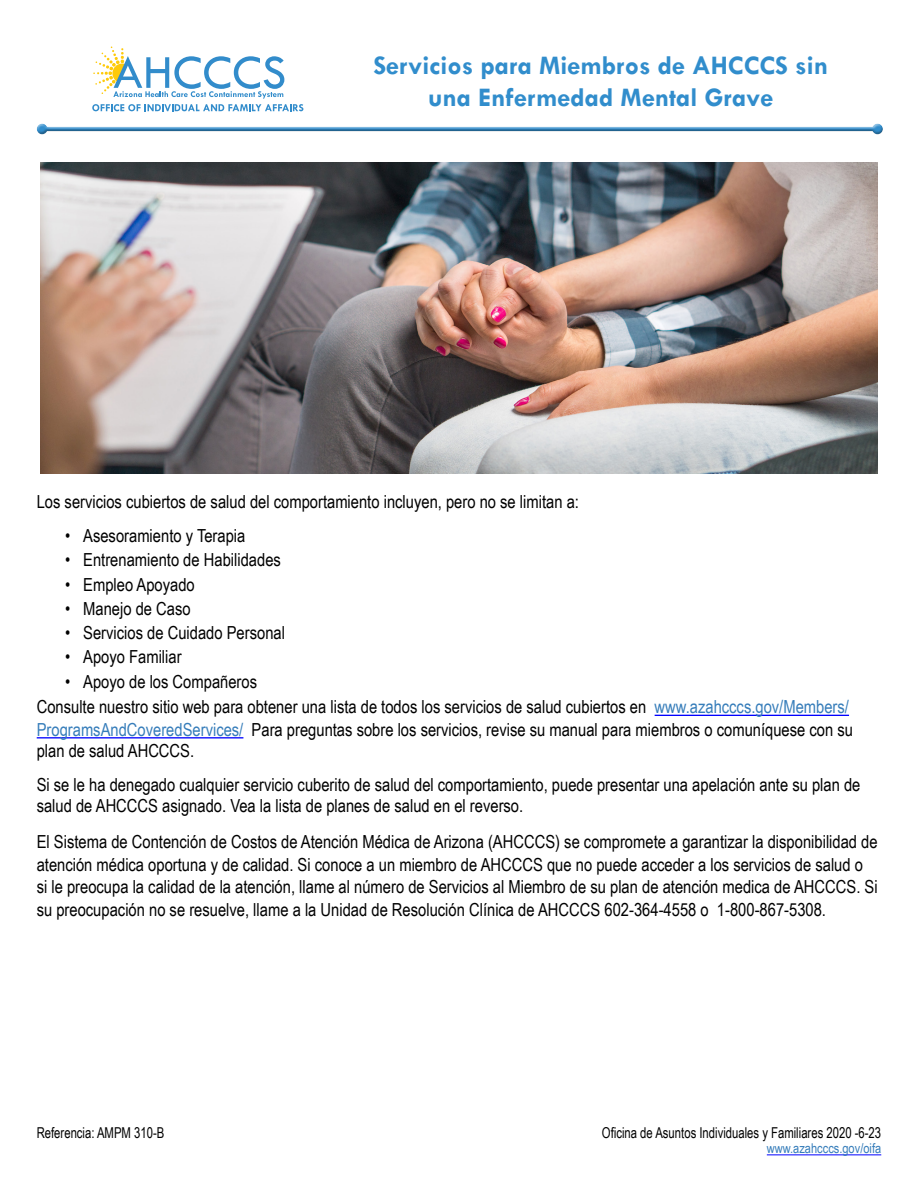
<style>
.page{position:relative;width:918px;height:1188px;background:#fff}
.page>*{position:absolute;margin:0;border:0;box-sizing:border-box;transform-origin:0 0}
.t1{font:700 27px/31.5px "Tw Cen";color:#318dcc;text-align:center}
.t2{font:18px/22.5px "Arial Narrow";color:#000}
.t3{font:15px "Arial Narrow";color:#000;scale:.92 1}
.t4{font:13.5px "Arial Narrow";color:#367dba}
.s1{color:#367dba}
</style>
<div class="page">
<svg style="left:92px;top:46px;width:211px;height:65px"></svg>
<div style="left:36px;top:125px;width:848px;height:12px;background:#231f20;opacity:.34"></div>
<hr style="left:655px;top:715px;width:194px;height:1px;background:#00f">
<hr style="left:37px;top:737px;width:206px;height:1px;background:#00f">
<img style="left:41px;top:163px;width:836px;height:310px">
<hr style="left:767px;top:1154px;width:114px;height:1px;background:#00f">
<p class="t1" style="left:373px;top:49px;width:456px">Servicios para Miembros de AHCCCS sin una Enfermedad Mental Grave</p>
<p class="t2" style="left:37px;top:489px;width:544px">Los servicios cubiertos de salud del comportamiento incluyen, pero no se limitan a:</p>
<p class="t2" style="left:65px;top:524px;width:182px">• Asesoramiento y Terapia</p>
<p class="t2" style="left:65px;top:548px;width:217px">• Entrenamiento de Habilidades</p>
<p class="t2" style="left:65px;top:572px;width:131px">• Empleo Apoyado</p>
<p class="t2" style="left:65px;top:597px;width:127px">• Manejo de Caso</p>
<p class="t2" style="left:65px;top:621px;width:221px">• Servicios de Cuidado Personal</p>
<p class="t2" style="left:65px;top:645px;width:118px">• Apoyo Familiar</p>
<p class="t2" style="left:65px;top:669px;width:193px">• Apoyo de los Compañeros</p>
<p class="t2" style="left:37px;top:696px;width:818px;line-height:21.8px">Consulte nuestro sitio web para obtener una lista de todos los servicios de salud cubiertos en <span class="s1">www.azahcccs.gov/Members/<br>ProgramsAndCoveredServices/</span> Para preguntas sobre los servicios, revise su manual para miembros o comuníquese con su plan de salud AHCCCS.</p>
<p class="t2" style="left:37px;top:774px;width:825px;line-height:21px">Si se le ha denegado cualquier servicio cuberito de salud del comportamiento, puede presentar una apelación ante su plan de salud de AHCCCS asignado. Vea la lista de planes de salud en el reverso.</p>
<p class="t2" style="left:37px;top:830px;width:843px">El Sistema de Contención de Costos de Atención Médica de Arizona (AHCCCS) se compromete a garantizar la disponibilidad de atención médica oportuna y de calidad. Si conoce a un miembro de AHCCCS que no puede acceder a los servicios de salud o si le preocupa la calidad de la atención, llame al número de Servicios al Miembro de su plan de atención medica de AHCCCS. Si su preocupación no se resuelve, llame a la Unidad de Resolución Clínica de AHCCCS 602-364-4558 o 1-800-867-5308.</p>
<p class="t3" style="left:37px;top:1122px;width:140px">Referencia: AMPM 310-B</p>
<p class="t3" style="left:602px;top:1122px;width:305px">Oficina de Asuntos Individuales y Familiares 2020 -6-23</p>
<p class="t4" style="left:767px;top:1139px;width:116px">www.azahcccs.gov/oifa</p>
</div>
